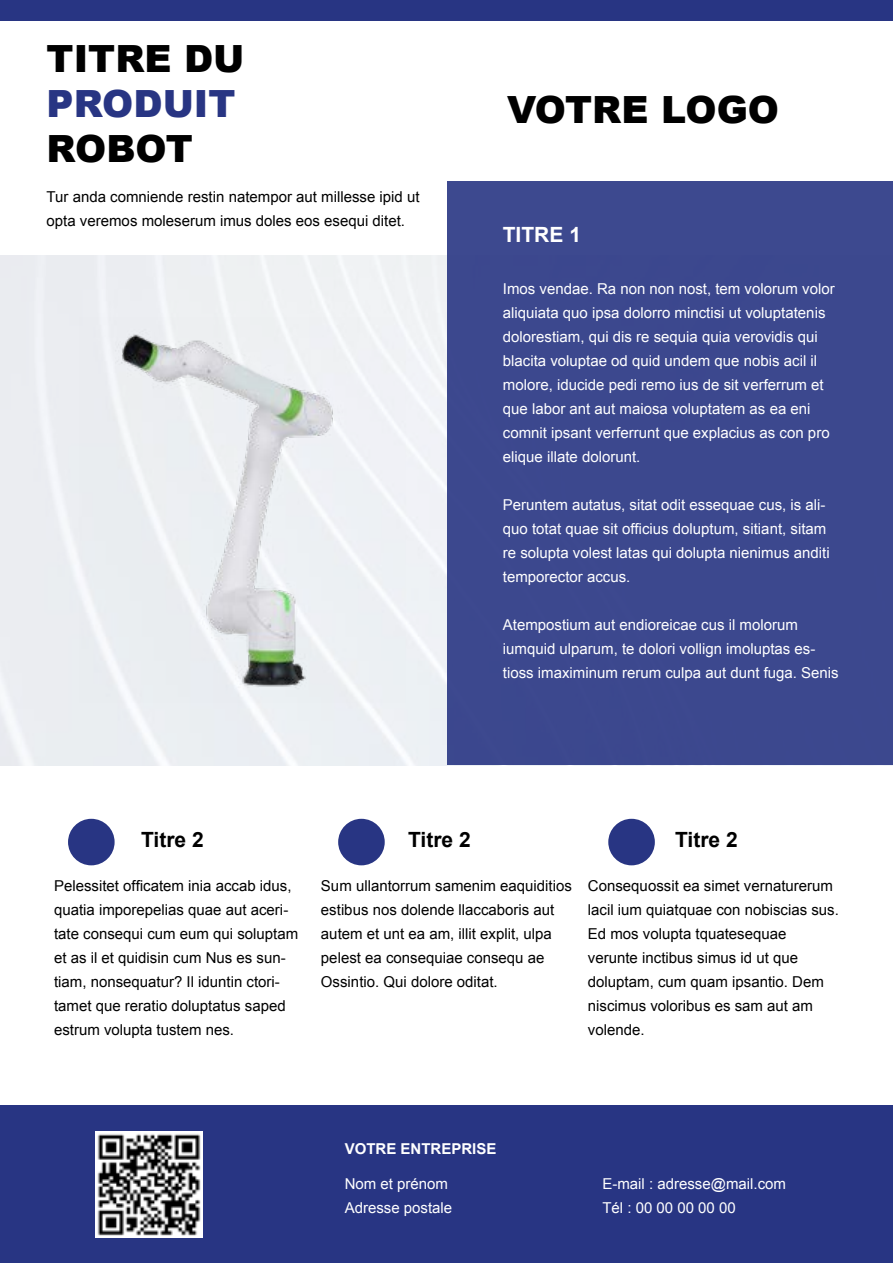
<style>
.page{position:relative;width:893px;height:1263px;background:#fff}
.page>*{position:absolute;margin:0;border:0;box-sizing:border-box;transform-origin:0 0}
.t1{font:900 37.5px "Arial";color:#000}
.t2{font:900 37.5px "Arial";color:#283583}
.t3{font:700 21px "Arial";color:#000}
.t4{font:700 21px "Arial";color:#fff}
.t5{font:15px/24px "Arial";color:#fff}
.t6{font:15px/24px "Arial";color:#000}
.t7{font:700 15px "Arial";color:#fff}
</style>
<div class="page">
<div style="left:0;top:0;width:893px;height:21px;background:#283583"></div>
<div style="left:0;top:1106px;width:893px;height:157px;background:#283583"></div>
<img style="left:79px;top:318px;width:327px;height:385px">
<div style="left:447px;top:181px;width:446px;height:584px;background:#3c488e"></div>
<div style="left:68px;top:819px;width:47px;height:46px;background:#283583;border-radius:50%"></div>
<div style="left:338px;top:819px;width:47px;height:46px;background:#283583;border-radius:50%"></div>
<div style="left:608px;top:819px;width:47px;height:46px;background:#283583;border-radius:50%"></div>
<img style="left:96px;top:1131px;width:106px;height:106px">
<h1 class="t1" style="left:47px;top:31px;width:199px">TITRE DU</h1>
<h1 class="t2" style="left:47px;top:76px;width:190px">PRODUIT</h1>
<h1 class="t1" style="left:47px;top:121px;width:148px">ROBOT</h1>
<p class="t6" style="left:47px;top:185px;width:374px">Tur anda comniende restin natempor aut millesse ipid ut opta veremos moleserum imus doles eos esequi ditet.</p>
<h1 class="t1" style="left:507px;top:82px;width:274px">VOTRE LOGO</h1>
<h2 class="t4" style="left:503px;top:221px;width:80px">TITRE 1</h2>
<p class="t5" style="left:503px;top:277px;width:333px">Imos vendae. Ra non non nost, tem volorum volor aliquiata quo ipsa dolorro minctisi ut voluptatenis dolorestiam, qui dis re sequia quia verovidis qui blacita voluptae od quid undem que nobis acil il molore, iducide pedi remo ius de sit verferrum et que labor ant aut maiosa voluptatem as ea eni comnit ipsant verferrunt que explacius as con pro elique illate dolorunt.</p>
<p class="t5" style="left:503px;top:493px;width:328px">Peruntem autatus, sitat odit essequae cus, is ali&shy;quo totat quae sit officius doluptum, sitiant, sitam re solupta volest latas qui dolupta nienimus anditi temporector accus.</p>
<p class="t5" style="left:503px;top:613px;width:337px">Atempostium aut endioreicae cus il molorum iumquid ulparum, te dolori vollign imoluptas es&shy;tioss imaximinum rerum culpa aut dunt fuga. Senis</p>
<h2 class="t3" style="left:141px;top:826px;width:64px">Titre 2</h2>
<h2 class="t3" style="left:408px;top:826px;width:64px">Titre 2</h2>
<h2 class="t3" style="left:675px;top:826px;width:64px">Titre 2</h2>
<p class="t6" style="left:54px;top:874px;width:246px">Pelessitet officatem inia accab idus, quatia imporepelias quae aut aceri&shy;tate consequi cum eum qui soluptam et as il et quidisin cum Nus es sun&shy;tiam, nonsequatur? Il iduntin ctori&shy;tamet que reratio doluptatus saped estrum volupta tustem nes.</p>
<p class="t6" style="left:321px;top:874px;width:252px">Sum ullantorrum samenim eaquiditios estibus nos dolende llaccaboris aut autem et unt ea am, illit explit, ulpa pelest ea consequiae consequ ae Ossintio. Qui dolore oditat.</p>
<p class="t6" style="left:588px;top:874px;width:252px">Consequossit ea simet vernaturerum lacil ium quiatquae con nobiscias sus.<br>Ed mos volupta tquatesequae verunte inctibus simus id ut que doluptam, cum quam ipsantio. Dem niscimus voloribus es sam aut am volende.</p>
<p class="t7" style="left:345px;top:1139px;width:153px">VOTRE ENTREPRISE</p>
<p class="t5" style="left:345px;top:1172px;width:109px">Nom et prénom<br>Adresse postale</p>
<p class="t5" style="left:602px;top:1172px;width:185px">E-mail : adresse@mail.com<br>Tél : 00 00 00 00 00</p>
</div>
